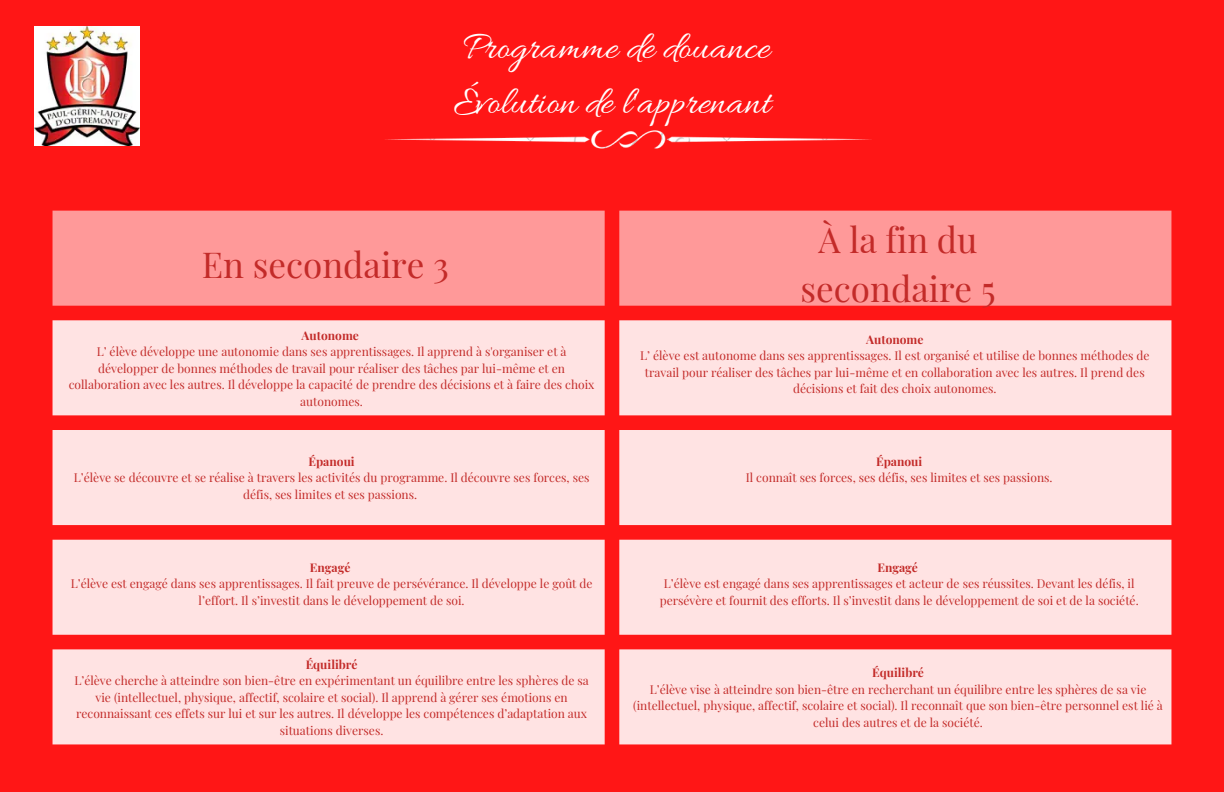
<style>
.page{position:relative;width:1224px;height:792px;background:#ff1616}
.page>*{position:absolute;margin:0;border:0;box-sizing:border-box;transform-origin:0 0}
.t1{font:40px "Allura";color:#fff}
.t2{font:35px/48.8px "Playfair Display";color:#c32b29;text-align:center}
.t3{font:12px/16.5px "Playfair Display";color:#c32b29;text-align:center}
.t4{font:700 12px "Playfair Display";color:#c32b29}
</style>
<div class="page">
<img style="left:35px;top:27px;width:105px;height:118px">
<img style="left:385px;top:130px;width:487px;height:19px">
<div style="left:53px;top:211px;width:1118px;height:95px;background:#f99"></div>
<svg style="left:53px;top:320px;width:1118px;height:424px;background:#ffcbcb"></svg>
<p class="t1" style="left:463px;top:25px;width:309px">Programme de douance</p>
<p class="t1" style="left:453px;top:80px;width:319px">Évolution de l'apprenant</p>
<p class="t2" style="left:202px;top:239px;width:249px">En secondaire 3</p>
<p class="t2" style="left:801px;top:215px;width:196px">À la fin du secondaire 5</p>
<p class="t4" style="left:302px;top:327px;width:59px">Autonome</p>
<p class="t3" style="left:69px;top:343px;width:527px">L’ élève développe une autonomie dans ses apprentissages. Il apprend à s'organiser et à développer de bonnes méthodes de travail pour réaliser des tâches par lui-même et en collaboration avec les autres. Il développe la capacité de prendre des décisions et à faire des choix autonomes.</p>
<p class="t4" style="left:309px;top:453px;width:48px">Épanoui</p>
<p class="t3" style="left:74px;top:469px;width:517px">L’élève se découvre et se réalise à travers les activités du programme. Il découvre ses forces, ses défis, ses limites et ses passions.</p>
<p class="t4" style="left:310px;top:559px;width:42px">Engagé</p>
<p class="t3" style="left:71px;top:575px;width:523px">L’élève est engagé dans ses apprentissages. Il fait preuve de persévérance. Il développe le goût de l’effort. Il s’investit dans le développement de soi.</p>
<p class="t4" style="left:306px;top:656px;width:53px">Équilibré</p>
<p class="t3" style="left:74px;top:672px;width:516px">L’élève cherche à atteindre son bien-être en expérimentant un équilibre entre les sphères de sa vie (intellectuel, physique, affectif, scolaire et social). Il apprend à gérer ses émotions en reconnaissant ces effets sur lui et sur les autres. Il développe les compétences d’adaptation aux situations diverses.</p>
<p class="t4" style="left:866px;top:331px;width:59px">Autonome</p>
<p class="t3" style="left:640px;top:347px;width:511px">L’ élève est autonome dans ses apprentissages. Il est organisé et utilise de bonnes méthodes de travail pour réaliser des tâches par lui-même et en collaboration avec les autres. Il prend des décisions et fait des choix autonomes.</p>
<p class="t4" style="left:876px;top:453px;width:48px">Épanoui</p>
<p class="t3" style="left:746px;top:469px;width:308px">Il connaît ses forces, ses défis, ses limites et ses passions.</p>
<p class="t4" style="left:877px;top:559px;width:42px">Engagé</p>
<p class="t3" style="left:660px;top:575px;width:481px">L’élève est engagé dans ses apprentissages et acteur de ses réussites. Devant les défis, il persévère et fournit des efforts. Il s’investit dans le développement de soi et de la société.</p>
<p class="t4" style="left:872px;top:664px;width:53px">Équilibré</p>
<p class="t3" style="left:633px;top:680px;width:531px">L’élève vise à atteindre son bien-être en recherchant un équilibre entre les sphères de sa vie (intellectuel, physique, affectif, scolaire et social). Il reconnaît que son bien-être personnel est lié à celui des autres et de la société.</p>
</div>
